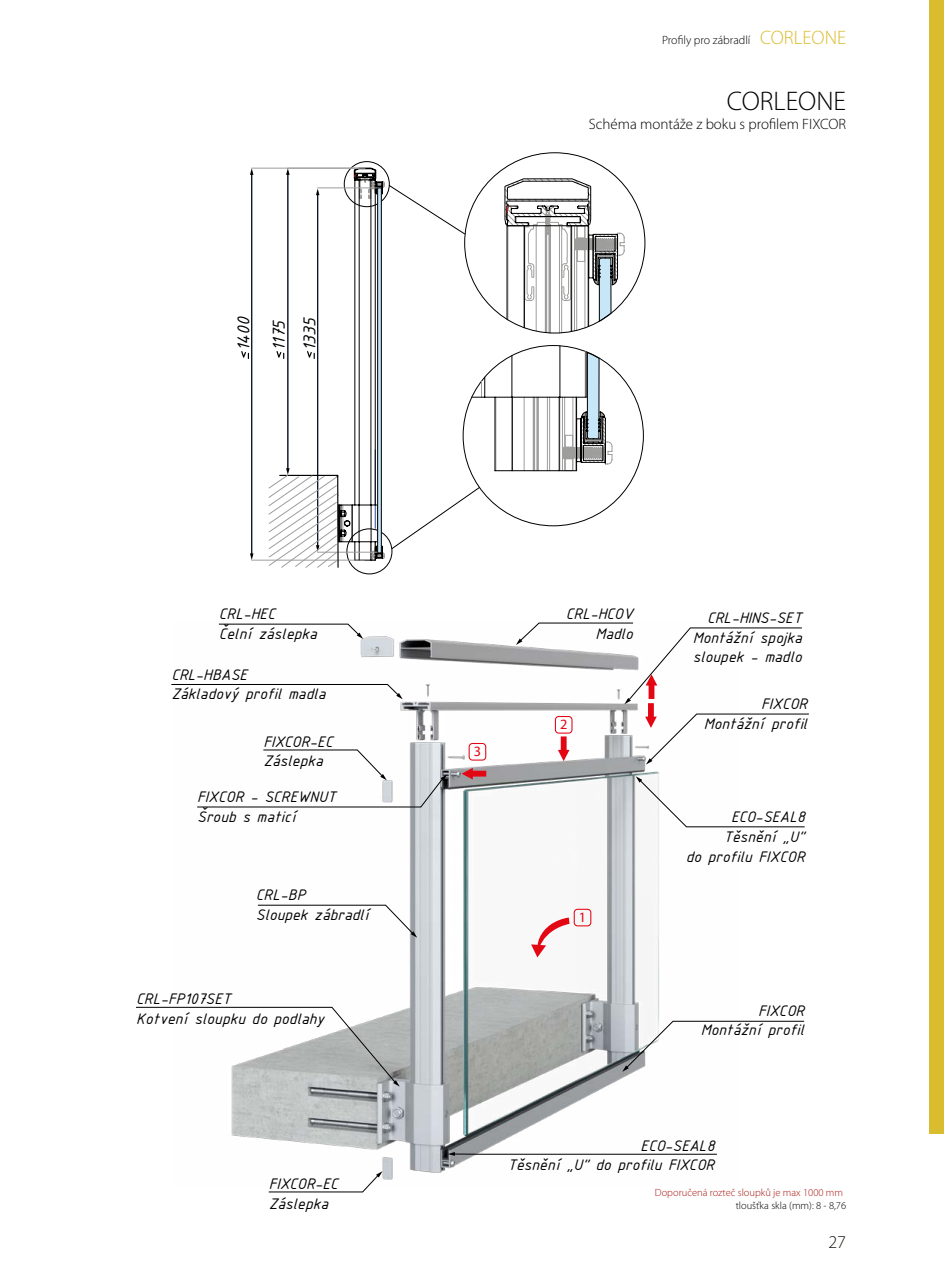
<style>
.page{position:relative;width:944px;height:1263px;background:#fff}
.page>*{position:absolute;margin:0;border:0;box-sizing:border-box;transform-origin:0 0}
.t1{font:300 27px "Myriad Pro";color:#000}
.t2{font:18.6px/35.2px "ISOCPEUR Italic";color:#000}
.t3{font:300 18px "Myriad Pro";color:#12110c}
.t4{font:16.5px/19.8px "ISOCPEUR Italic";color:#000}
.t5{font:300 15px "Myriad Pro";color:#000}
.t6{font:14.25px "Myriad Pro";color:#e30613}
.t7{font:300 12px "Myriad Pro";color:#000}
.t8{font:300 10.5px "Myriad Pro";color:#a81815}
.t9{font:300 10.5px "Myriad Pro";color:#000}
.s1{font-size:19.5px;color:#dabc2f}
</style>
<div class="page">
<div style="left:929px;top:0;width:15px;height:1134px;background:#dabc2f"></div>
<img style="left:175px;top:623px;width:563px;height:557px">
<svg style="left:462px;top:768px;width:24px;height:11px"></svg>
<svg style="left:531px;top:917px;width:38px;height:40px"></svg>
<div style="left:574px;top:909px;width:17px;height:17px;border:1px solid #e30613;border-radius:3px"></div>
<div style="left:469px;top:743px;width:17px;height:18px;border:1px solid #e30613;border-radius:3px"></div>
<svg style="left:622px;top:1021px;width:183px;height:51px"></svg>
<svg style="left:257px;top:905px;width:160px;height:33px"></svg>
<svg style="left:171px;top:684px;width:232px;height:15px"></svg>
<svg style="left:636px;top:776px;width:169px;height:51px"></svg>
<svg style="left:197px;top:749px;width:250px;height:58px"></svg>
<svg style="left:268px;top:1171px;width:115px;height:21px"></svg>
<svg style="left:448px;top:1152px;width:269px;height:4px"></svg>
<svg style="left:218px;top:624px;width:145px;height:15px"></svg>
<svg style="left:516px;top:623px;width:293px;height:142px"></svg>
<svg style="left:136px;top:1007px;width:264px;height:79px"></svg>
<svg style="left:346px;top:152px;width:299px;height:422px"></svg>
<svg style="left:338px;top:168px;width:280px;height:392px"></svg>
<hr style="left:317px;top:552px;width:62px;height:1px;background:#9d9d9c">
<hr style="left:317px;top:188px;width:62px;height:1px;background:#9d9d9c">
<hr style="left:317px;top:194px;width:1px;height:352px;background:#000">
<svg style="left:316px;top:189px;width:3px;height:6px"></svg>
<svg style="left:307px;top:351px;width:8px;height:8px"></svg>
<hr style="left:252px;top:560px;width:112px;height:1px;background:#9d9d9c">
<hr style="left:252px;top:168px;width:107px;height:1px;background:#9d9d9c">
<hr style="left:251px;top:174px;width:1px;height:381px;background:#000">
<svg style="left:250px;top:553px;width:3px;height:7px"></svg>
<svg style="left:250px;top:168px;width:3px;height:7px"></svg>
<svg style="left:241px;top:351px;width:8px;height:8px"></svg>
<hr style="left:288px;top:168px;width:77px;height:1px;background:#9d9d9c">
<hr style="left:288px;top:174px;width:1px;height:295px;background:#000">
<svg style="left:286px;top:168px;width:4px;height:7px"></svg>
<svg style="left:276px;top:351px;width:8px;height:8px"></svg>
<svg style="left:354px;top:174px;width:271px;height:386px"></svg>
<svg style="left:269px;top:468px;width:70px;height:100px"></svg>
<p class="t2" style="left:225px;top:351px;width:36px;rotate:-90deg">1400<br>1175</p>
<p class="t2" style="left:291px;top:351px;width:35px;rotate:-90deg">1335</p>
<p class="t7" style="left:662px;top:34px;width:186px">Profily pro zábradlí <span class="s1">CORLEONE</span></p>
<h1 class="t1" style="left:727px;top:86px;width:121px">CORLEONE</h1>
<p class="t5" style="left:589px;top:116px;width:259px">Schéma montáže z boku s profilem FIXCOR</p>
<p class="t4" style="left:219px;top:603px;width:99px">CRL-HEC<br>Čelní záslepka</p>
<p class="t4" style="left:171px;top:664px;width:156px">CRL-HBASE<br>Základový profil madla</p>
<p class="t4" style="left:263px;top:731px;width:71px">FIXCOR-EC<br>Záslepka</p>
<p class="t4" style="left:197px;top:786px;width:140px">FIXCOR - SCREWNUT<br>Šroub s maticí</p>
<p class="t4" style="left:256px;top:884px;width:115px">CRL-BP<br>Sloupek zábradlí</p>
<p class="t4" style="left:136px;top:988px;width:189px">CRL-FP107SET<br>Kotvení sloupku do podlahy</p>
<p class="t4" style="left:269px;top:1173px;width:71px">FIXCOR-EC<br>Záslepka</p>
<p class="t6" style="left:474px;top:743px;width:9px">3</p>
<p class="t4" style="left:566px;top:603px;width:69px;text-align:right">CRL-HCOV<br>Madlo</p>
<p class="t6" style="left:560px;top:716px;width:9px">2</p>
<p class="t6" style="left:579px;top:909px;width:9px">1</p>
<p class="t4" style="left:693px;top:607px;width:111px;text-align:justify;text-indent:14px">CRL-HINS-SET Montážní spojka sloupek - madlo</p>
<p class="t4" style="left:704px;top:694px;width:105px;text-align:right">FIXCOR<br>Montážní profil</p>
<p class="t4" style="left:686px;top:806px;width:120px;text-align:right">ECO-SEAL8<br>Těsnění „U“<br>do profilu FIXCOR</p>
<p class="t4" style="left:701px;top:1000px;width:105px;text-align:right">FIXCOR<br>Montážní profil</p>
<p class="t4" style="left:507px;top:1135px;width:209px;text-align:right">ECO-SEAL8<br>Těsnění „U“ do profilu FIXCOR</p>
<p class="t8" style="left:655px;top:1187px;width:190px">Doporučená rozteč sloupků je max 1000 mm</p>
<p class="t9" style="left:736px;top:1199px;width:112px">tloušťka skla (mm): 8 - 8,76</p>
<p class="t3" style="left:828px;top:1232px;width:19px">27</p>
</div>
